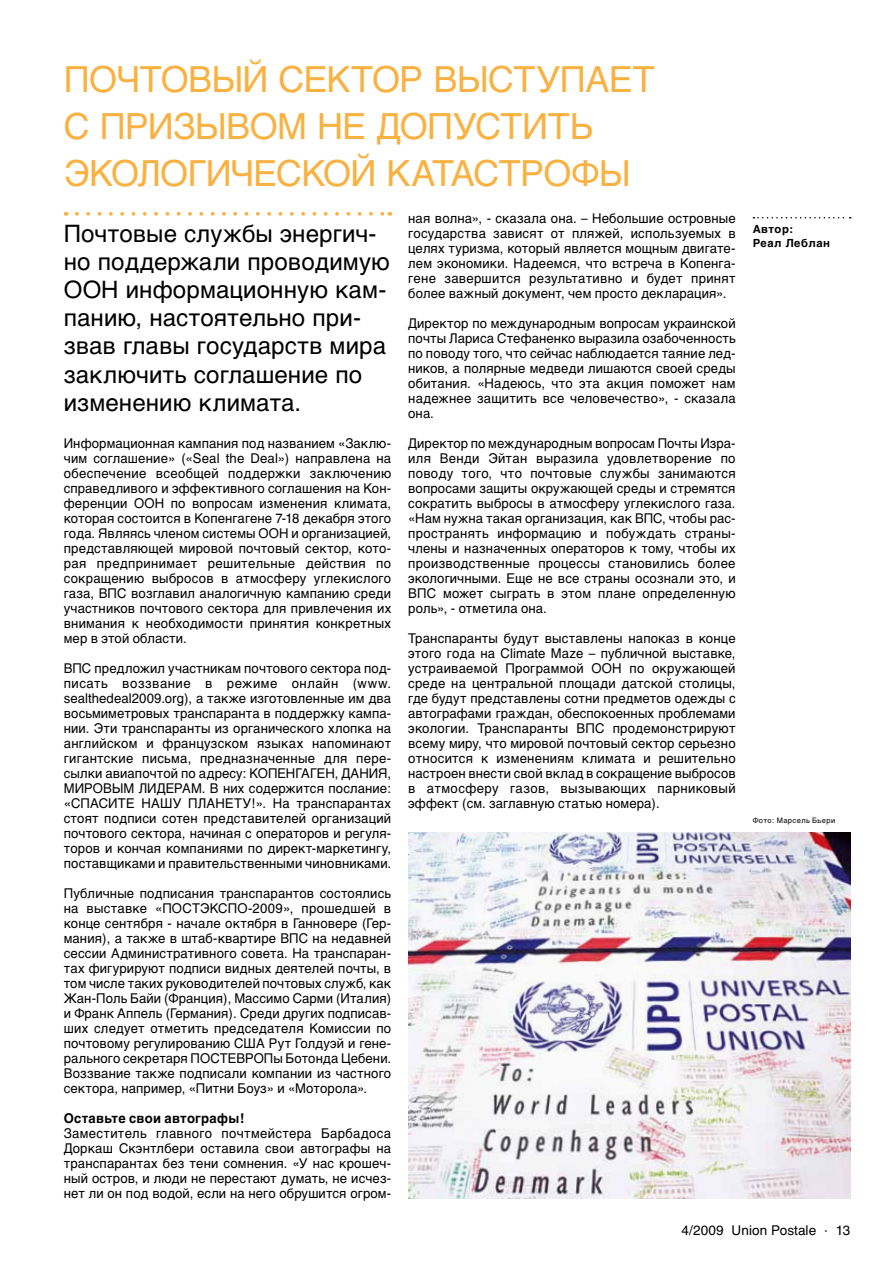
<style>
.page{position:relative;width:893px;height:1263px;background:#fff}
.page>*{position:absolute;margin:0;border:0;box-sizing:border-box;transform-origin:0 0}
.t1{font:36px/46.8px "Helvetica Cyr Upright";letter-spacing:-.02em;color:#f9b141}
.t2{font:24px/28.2px "Helvetica Cyr Upright";letter-spacing:.005em;color:#000}
.t3{font:13.5px/15px "Helvetica Cyr Upright";letter-spacing:.01em;color:#000;text-align:justify}
.t4{font:700 13.5px "Helvetica Cyr";letter-spacing:.02em;color:#000}
.t5{font:700 11.25px "Helvetica Cyr";letter-spacing:.045em;color:#000}
.t6{font:7.5px "Helvetica Cyr Upright";letter-spacing:.055em;color:#000}
</style>
<div class="page">
<svg style="left:753px;top:217px;width:98px;height:1px"></svg>
<svg style="left:77px;top:212px;width:313px;height:4px"></svg>
<img style="left:408px;top:833px;width:442px;height:365px">
<h1 class="t1" style="left:64px;top:56px;width:593px">ПОЧТОВЫЙ СЕКТОР ВЫСТУПАЕТ<br>С ПРИЗЫВОМ НЕ ДОПУСТИТЬ<br>ЭКОЛОГИЧЕСКОЙ КАТАСТРОФЫ</h1>
<h2 class="t2" style="left:64px;top:220px;width:314px">Почтовые службы энергич-</h2>
<h2 class="t2" style="left:64px;top:248px;width:328px">но поддержали проводимую<br>ООН информационную кам&shy;панию, настоятельно при&shy;звав главы государств мира заключить соглашение по изменению климата.</h2>
<p class="t3" style="left:64px;top:436px;width:329px">Информационная кампания под названием «Заклю&shy;чим соглашение» («Seal the Deal») направлена на обеспечение всеобщей поддержки заключению справедливого и эффективного соглашения на Кон&shy;ференции ООН по вопросам изменения климата, которая состоится в Копенгагене 7-18 декабря этого года. Являясь членом системы ООН и организацией, представляющей мировой почтовый сектор, кото&shy;рая предпринимает решительные действия по сокращению выбросов в атмосферу углекислого газа, ВПС возглавил аналогичную кампанию среди участников почтового сектора для привлечения их внимания к необходимости принятия конкретных мер в этой области.</p>
<p class="t3" style="left:64px;top:661px;width:329px">ВПС предложил участникам почтового сектора под&shy;писать воззвание в режиме онлайн (www. sealthedeal2009.org), а также изготовленные им два восьмиметровых транспаранта в поддержку кампа&shy;нии. Эти транспаранты из органического хлопка на английском и французском языках напоминают гигантские письма, предназначенные для пере&shy;сылки авиапочтой по адресу: КОПЕНГАГЕН, ДАНИЯ, МИРОВЫМ ЛИДЕРАМ. В них содержится послание: «СПАСИТЕ НАШУ ПЛАНЕТУ!». На транспарантах стоят подписи сотен представителей организаций почтового сектора, начиная с операторов и регуля&shy;торов и кончая компаниями по директ-маркетингу, поставщиками и правительственными чиновниками.</p>
<p class="t3" style="left:64px;top:886px;width:329px">Публичные подписания транспарантов состоялись на выставке «ПОСТЭКСПО-2009», прошедшей в конце сентября - начале октября в Ганновере (Гер&shy;мания), а также в штаб-квартире ВПС на недавней сессии Административного совета. На транспаран&shy;тах фигурируют подписи видных деятелей почты, в том числе таких руководителей почтовых служб, как Жан-Поль Байи (Франция), Массимо Сарми (Италия) и Франк Аппель (Германия). Среди других подписав&shy;ших следует отметить председателя Комиссии по почтовому регулированию США Рут Голдуэй и гене&shy;рального секретаря ПОСТЕВРОПы Ботонда Цебени.<br>Воззвание также подписали компании из частного сектора, например, «Питни Боуз» и «Моторола».</p>
<p class="t4" style="left:64px;top:1111px;width:182px">Оставьте свои автографы!</p>
<p class="t3" style="left:64px;top:1126px;width:329px">Заместитель главного почтмейстера Барбадоса Доркаш Скэнтлбери оставила свои автографы на транспарантах без тени сомнения. «У нас крошеч&shy;ный остров, и люди не перестают думать, не исчез&shy;нет ли он под водой, если на него обрушится огром-</p>
<p class="t3" style="left:408px;top:211px;width:329px">ная волна», - сказала она. – Небольшие островные государства зависят от пляжей, используемых в целях туризма, который является мощным двигате&shy;лем экономики. Надеемся, что встреча в Копенга&shy;гене завершится результативно и будет принят более важный документ, чем просто декларация».</p>
<p class="t3" style="left:408px;top:316px;width:329px">Директор по международным вопросам украинской почты Лариса Стефаненко выразила озабоченность по поводу того, что сейчас наблюдается таяние лед&shy;ников, а полярные медведи лишаются своей среды обитания. «Надеюсь, что эта акция поможет нам надежнее защитить все человечество», - сказала она.</p>
<p class="t3" style="left:408px;top:436px;width:329px">Директор по международным вопросам Почты Изра&shy;иля Венди Эйтан выразила удовлетворение по поводу того, что почтовые службы занимаются вопросами защиты окружающей среды и стремятся сократить выбросы в атмосферу углекислого газа. «Нам нужна такая организация, как ВПС, чтобы рас&shy;пространять информацию и побуждать страны&shy;члены и назначенных операторов к тому, чтобы их производственные процессы становились более экологичными. Еще не все страны осознали это, и ВПС может сыграть в этом плане определенную роль», - отметила она.</p>
<p class="t3" style="left:408px;top:631px;width:329px">Транспаранты будут выставлены напоказ в конце этого года на Climate Maze – публичной выставке, устраиваемой Программой ООН по окружающей среде на центральной площади датской столицы, где будут представлены сотни предметов одежды с автографами граждан, обеспокоенных проблемами экологии. Транспаранты ВПС продемонстрируют всему миру, что мировой почтовый сектор серьезно относится к изменениям климата и решительно настроен внести свой вклад в сокращение выбросов в атмосферу газов, вызывающих парниковый эффект (см. заглавную статью номера).</p>
<p class="t5" style="left:753px;top:222px;width:42px">Автор:</p>
<p class="t5" style="left:753px;top:236px;width:79px">Реал Леблан</p>
<p class="t6" style="left:753px;top:816px;width:84px">Фото: Марсель Бьери</p>
<p class="t3" style="left:682px;top:1223px;width:170px">4/2009 Union Postale · 13</p>
</div>
